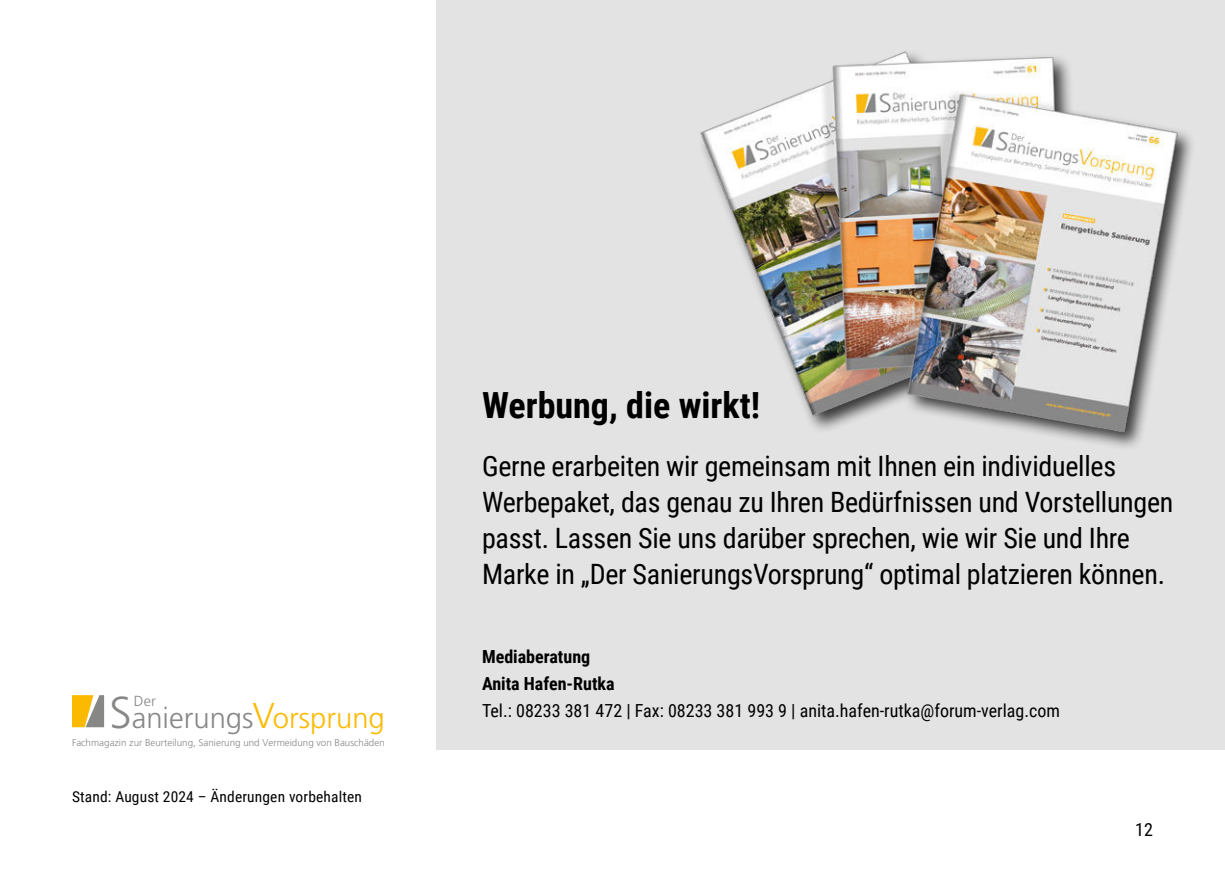
<style>
.page{position:relative;width:1225px;height:874px;background:#fff}
.page>*{position:absolute;margin:0;border:0;box-sizing:border-box;transform-origin:0 0}
.t1{font:700 36px "Roboto Condensed";color:#000}
.t2{font:29.2px "A OV BWLWOK Frutiger Light";color:#878786}
.t3{font:28px/36px "Roboto Condensed";letter-spacing:-.01em;color:#000}
.t4{font:18px "Roboto Condensed";color:#000}
.t5{font:700 18px/27.2px "Roboto Condensed";color:#000}
.t6{font:15px "Roboto Condensed";letter-spacing:.01em;color:#000}
.t7{font:14.6px "A OV BWLWOK Frutiger Light";color:#878786}
.t8{font:9.8px "A OV BWLWOK Frutiger Light";color:#878786}
.s1{font-size:44.6px}
.s2{font-size:35.8px;color:#fbba00}
.s3{color:#fbba00}
</style>
<div class="page">
<div style="left:437px;top:0;width:788px;height:748px;background:#e4e3e3"></div>
<img style="left:700px;top:51px;width:487px;height:396px">
<svg style="left:72px;top:695px;width:32px;height:31px"></svg>
<p class="t2" style="left:109px;top:696px;width:277px"><span class="s1">S</span>anierungs<span class="s2">V</span><span class="s3">orsprung</span></p>
<p class="t7" style="left:134px;top:690px;width:23px">Der</p>
<p class="t8" style="left:72px;top:735px;width:314px">Fachmagazin zur Beurteilung, Sanierung und Vermeidung von Bauschäden</p>
<p class="t6" style="left:72px;top:789px;width:291px">Stand: August 2024 – Änderungen vorbehalten</p>
<p class="t1" style="left:482px;top:389px;width:280px">Werbung, die wirkt!</p>
<p class="t3" style="left:482px;top:450px;width:693px">Gerne erarbeiten wir gemeinsam mit Ihnen ein individ uelles Werbepaket, das genau zu Ihren Bedürfnissen und Vorstellungen passt. Lassen Sie uns darüber sprechen, wie wir Sie und Ihre Marke in „Der SanierungsVorsprung“ optimal platzieren können.</p>
<p class="t5" style="left:482px;top:643px;width:134px">Mediaberatung<br>Anita Hafen-Rutka</p>
<p class="t4" style="left:482px;top:702px;width:579px">Tel.: 08233 381 472 | Fax: 08233 381 993 9 | anita.hafen-rutka@forum-verlag.com</p>
<p class="t4" style="left:1135px;top:821px;width:19px">12</p>
</div>
